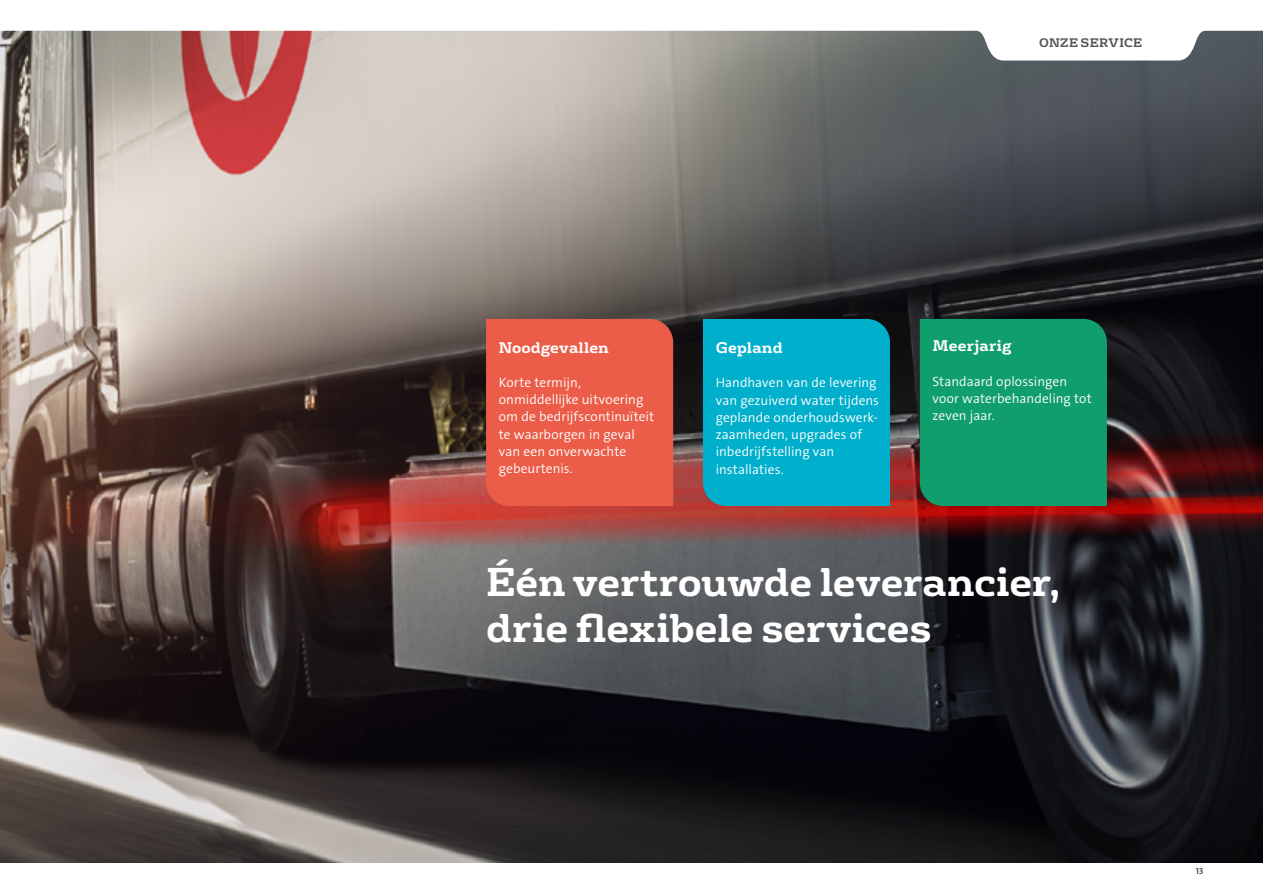
<style>
.page{position:relative;width:1263px;height:893px;background:#fff}
.page>*{position:absolute;margin:0;border:0;box-sizing:border-box;transform-origin:0 0}
.t1{font:700 39px/46.5px "FS Rufus";letter-spacing:-.005em;color:#fff}
.t2{font:700 15px "FS Rufus";letter-spacing:.01em;color:#fff}
.t3{font:13.5px/17.2px "The Sans Veolia W4 Se Lig";letter-spacing:.005em;color:#fff}
.t4{font:700 12px "FS Rufus";letter-spacing:.02em;color:#575756}
.t5{font:9px "The Sans Veolia W7 Bld";color:#575756}
</style>
<div class="page">
<img style="left:0;top:61px;width:1263px;height:802px">
<svg style="left:0;top:30px;width:1263px;height:31px"></svg>
<div style="left:486px;top:319px;width:187px;height:187px;background:#eb5d48"></div>
<div style="left:703px;top:319px;width:187px;height:187px;background:#00afcb"></div>
<div style="left:920px;top:319px;width:187px;height:187px;background:#109e6d"></div>
<p class="t4" style="left:1039px;top:33px;width:105px">ONZE SERVICE</p>
<p class="t2" style="left:499px;top:334px;width:111px">Noodgevallen</p>
<p class="t3" style="left:499px;top:374px;width:157px">Korte termijn, onmiddellijke uitvoering om de bedrijfscontinuïteit te waarborgen in geval van een onverwachte gebeurtenis.</p>
<p class="t2" style="left:716px;top:335px;width:69px">Gepland</p>
<p class="t3" style="left:716px;top:374px;width:165px">Handhaven van de levering van gezuiverd water tijdens geplande onderhoudswerk&shy;zaamheden, upgrades of inbedrijfstelling van installaties.</p>
<p class="t2" style="left:932px;top:333px;width:81px">Meerjarig</p>
<p class="t3" style="left:932px;top:373px;width:161px">Standaard oplossingen voor waterbehandeling tot zeven jaar.</p>
<h1 class="t1" style="left:486px;top:555px;width:576px">Één vertrouwde leverancier, drie flexibele services</h1>
<p class="t5" style="left:1196px;top:865px;width:9px">13</p>
</div>
